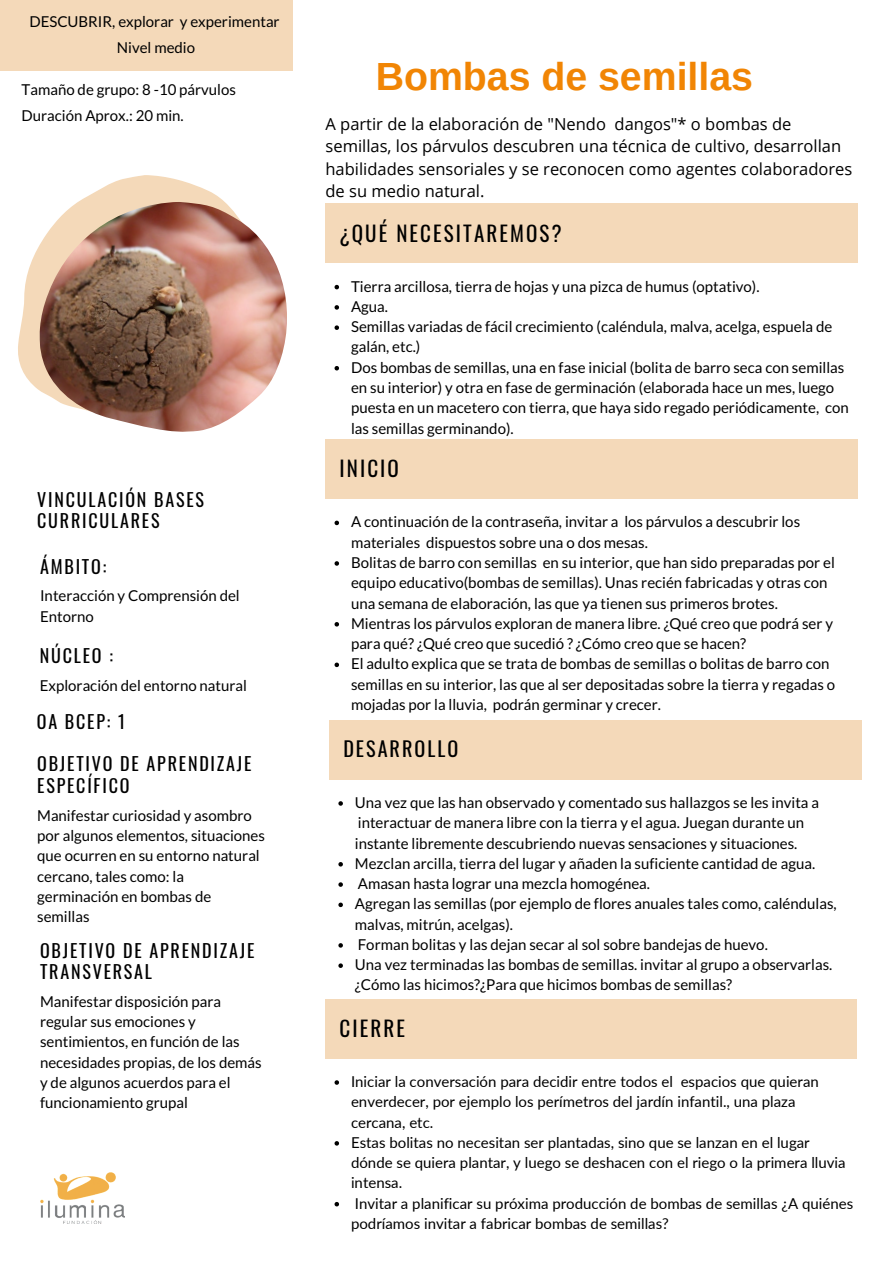
<style>
.page{position:relative;width:894px;height:1264px;background:#fff}
.page>*{position:absolute;margin:0;border:0;box-sizing:border-box;transform-origin:0 0}
.t1{font:700 39.3px "Arimo";color:#f18504}
.t2{font:21px "Oswald";letter-spacing:.1em;color:#000}
.t3{font:20.1px "Oswald";letter-spacing:.1em;color:#000}
.t4{font:18px/21.5px "Oswald";letter-spacing:.1em;color:#000}
.t5{font:16.5px/22.5px "Open Sans";color:#000}
.t6{font:15px/20.2px "Lato";color:#000}
</style>
<div class="page">
<svg style="left:334px;top:285px;width:5px;height:4px"></svg>
<svg style="left:334px;top:305px;width:5px;height:5px"></svg>
<svg style="left:334px;top:325px;width:5px;height:5px"></svg>
<svg style="left:334px;top:366px;width:5px;height:4px"></svg>
<div style="left:325px;top:204px;width:532px;height:59px;background:#f4d9b9"></div>
<svg style="left:18px;top:175px;width:207px;height:214px"></svg>
<img style="left:37px;top:202px;width:250px;height:230px">
<svg style="left:338px;top:801px;width:5px;height:4px"></svg>
<svg style="left:338px;top:862px;width:5px;height:4px"></svg>
<svg style="left:338px;top:882px;width:5px;height:4px"></svg>
<svg style="left:338px;top:902px;width:5px;height:5px"></svg>
<svg style="left:338px;top:943px;width:5px;height:4px"></svg>
<svg style="left:338px;top:963px;width:5px;height:4px"></svg>
<div style="left:329px;top:720px;width:532px;height:59px;background:#f4d9b9"></div>
<svg style="left:334px;top:1080px;width:5px;height:4px"></svg>
<svg style="left:334px;top:1141px;width:5px;height:4px"></svg>
<svg style="left:334px;top:1202px;width:5px;height:4px"></svg>
<div style="left:325px;top:999px;width:531px;height:59px;background:#f4d9b9"></div>
<div style="left:0;top:0;width:293px;height:71px;background:#f4d9b9"></div>
<img style="left:40px;top:1172px;width:84px;height:51px">
<svg style="left:334px;top:520px;width:5px;height:5px"></svg>
<svg style="left:334px;top:561px;width:5px;height:4px"></svg>
<svg style="left:334px;top:622px;width:5px;height:4px"></svg>
<svg style="left:334px;top:662px;width:5px;height:5px"></svg>
<div style="left:325px;top:440px;width:532px;height:59px;background:#f4d9b9"></div>
<p class="t6" style="left:29px;top:11px;width:252px">DESCUBRIR, explorar y experimentar</p>
<p class="t6" style="left:117px;top:37px;width:80px">Nivel medio</p>
<p class="t6" style="left:22px;top:79px;width:216px">Tamaño de grupo: 8 -10 párvulos</p>
<p class="t6" style="left:22px;top:105px;width:164px">Duración Aprox.: 20 min.</p>
<p class="t4" style="left:37px;top:488px;width:168px">VINCULACIÓN BASES<br>CURRICULARES</p>
<p class="t4" style="left:40px;top:554px;width:68px">ÁMBITO:</p>
<p class="t6" style="left:40px;top:585px;width:201px">Interacción y Comprensión del<br>Entorno</p>
<p class="t4" style="left:40px;top:644px;width:75px">NÚCLEO :</p>
<p class="t6" style="left:40px;top:675px;width:209px">Exploración del entorno natural</p>
<p class="t4" style="left:37px;top:709px;width:90px">OA BCEP: 1</p>
<p class="t4" style="left:37px;top:752px;width:216px">OBJETIVO DE APRENDIZAJE<br>ESPECÍFICO</p>
<p class="t6" style="left:37px;top:804px;width:229px">Manifestar curiosidad y asombro por algunos elementos, situaciones que ocurren en su entorno natural cercano, tales como: la germinación en bombas de semillas</p>
<p class="t4" style="left:40px;top:938px;width:216px">OBJETIVO DE APRENDIZAJE<br>TRANSVERSAL</p>
<p class="t6" style="left:40px;top:990px;width:223px">Manifestar disposición para regular sus emociones y sentimientos, en función de las necesidades propias, de los demás y de algunos acuerdos para el funcionamiento grupal</p>
<p class="t1" style="left:375px;top:55px;width:378px">Bombas de semillas</p>
<p class="t5" style="left:325px;top:112px;width:528px">A partir de la elaboración de "Nendo dangos"* o bombas de semillas, los párvulos descubren una técnica de cultivo, desarrollan habilidades sensoriales y se reconocen como agentes colaboradores de su medio natural.</p>
<p class="t2" style="left:339px;top:216px;width:224px">¿QUÉ NECESITAREMOS?</p>
<p class="t6" style="left:351px;top:276px;width:410px">Tierra arcillosa, tierra de hojas y una pizca de humus (optativo).</p>
<p class="t6" style="left:351px;top:296px;width:39px">Agua.</p>
<p class="t6" style="left:351px;top:316px;width:482px">Semillas variadas de fácil crecimiento (caléndula, malva, acelga, espuela de galán, etc.)</p>
<p class="t6" style="left:351px;top:357px;width:499px">Dos bombas de semillas, una en fase inicial (bolita de barro seca con semillas en su interior) y otra en fase de germinación (elaborada hace un mes, luego puesta en un macetero con tierra, que haya sido regado periódicamente, con las semillas germinando).</p>
<p class="t2" style="left:339px;top:452px;width:61px">INICIO</p>
<p class="t6" style="left:351px;top:511px;width:450px">A continuación de la contraseña, invitar a los párvulos a descubrir los materiales dispuestos sobre una o dos mesas.</p>
<p class="t6" style="left:351px;top:552px;width:485px">Bolitas de barro con semillas en su interior, que han sido preparadas por el equipo educativo(bombas de semillas). Unas recién fabricadas y otras con una semana de elaboración, las que ya tienen sus primeros brotes.</p>
<p class="t6" style="left:351px;top:613px;width:483px">Mientras los párvulos exploran de manera libre. ¿Qué creo que podrá ser y para qué? ¿Qué creo que sucedió ? ¿Cómo creo que se hacen?</p>
<p class="t6" style="left:351px;top:653px;width:485px">El adulto explica que se trata de bombas de semillas o bolitas de barro con semillas en su interior, las que al ser depositadas sobre la tierra y regadas o mojadas por la lluvia, podrán germinar y crecer.</p>
<p class="t3" style="left:343px;top:732px;width:116px">DESARROLLO</p>
<p class="t6" style="left:355px;top:792px;width:465px">Una vez que las han observado y comentado sus hallazgos se les invita a interactuar de manera libre con la tierra y el agua. Juegan durante un instante libremente descubriendo nuevas sensaciones y situaciones.</p>
<p class="t6" style="left:355px;top:852px;width:461px">Mezclan arcilla, tierra del lugar y añaden la suficiente cantidad de agua.</p>
<p class="t6" style="left:358px;top:873px;width:294px">Amasan hasta lograr una mezcla homogénea.</p>
<p class="t6" style="left:355px;top:893px;width:483px">Agregan las semillas (por ejemplo de flores anuales tales como, caléndulas, malvas, mitrún, acelgas).</p>
<p class="t6" style="left:358px;top:934px;width:411px">Forman bolitas y las dejan secar al sol sobre bandejas de huevo.</p>
<p class="t6" style="left:355px;top:954px;width:479px">Una vez terminadas las bombas de semillas. invitar al grupo a observarlas.</p>
<p class="t6" style="left:355px;top:974px;width:379px">¿Cómo las hicimos?¿Para que hicimos bombas de semillas?</p>
<p class="t2" style="left:339px;top:1012px;width:67px">CIERRE</p>
<p class="t6" style="left:351px;top:1071px;width:469px">Iniciar la conversación para decidir entre todos el espacios que quieran enverdecer, por ejemplo los perímetros del jardín infantil., una plaza cercana, etc.</p>
<p class="t6" style="left:351px;top:1131px;width:496px">Estas bolitas no necesitan ser plantadas, sino que se lanzan en el lugar dónde se quiera plantar, y luego se deshacen con el riego o la primera lluvia intensa.</p>
<p class="t6" style="left:351px;top:1192px;width:503px">Invitar a planificar su próxima producción de bombas de semillas ¿A quiénes podríamos invitar a fabricar bombas de semillas?</p>
</div>
